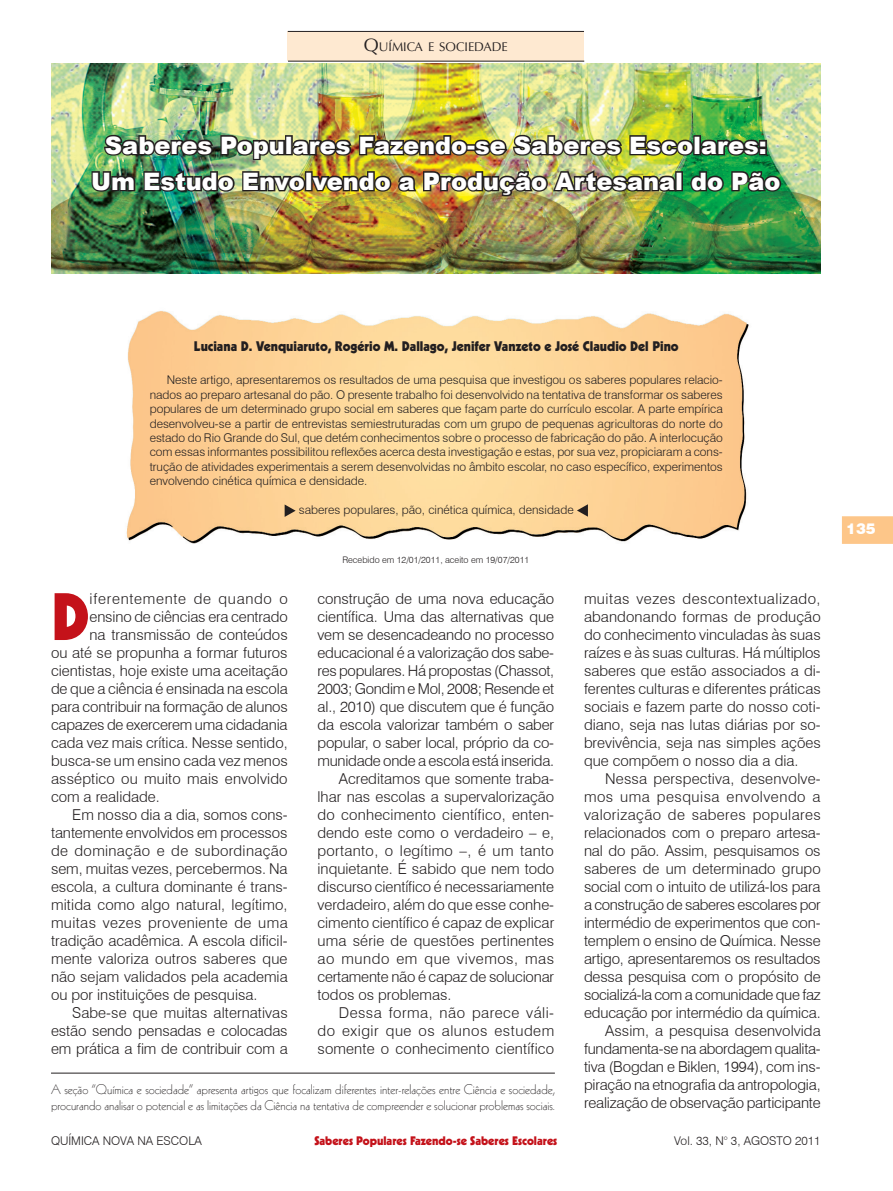
<style>
.page{position:relative;width:893px;height:1191px;background:#fff}
.page>*{position:absolute;margin:0;border:0;box-sizing:border-box;transform-origin:0 0}
.Normal_1º_Parágrafo{font:900 64.95px "Kabel";color:#c4121a}
.Título{font:900 24px "Arial";color:#fff}
.Normal_1º_Parágrafo-2{font:300 15px/18px "Swiss 721 BT";color:#231f20;text-align:justify}
.Normal_1º_Parágrafo-3{font:300 15px "Swiss 721 BT";letter-spacing:.045em;color:#231f20}
.t1{font:900 15px "Swiss 721 BT";color:#fff}
.Rodapé{font:300 13.5px/16.2px "Kabel";color:#231f20}
.Autores{font:900 13.5px "Kabel";color:#231f20}
.t2{font:12.6px "Optima";color:#231f20}
.Resumo{font:300 12px/14.4px "Swiss 721 BT";color:#231f20;text-align:justify}
.Keywords{font:300 12px "Swiss 721 BT";color:#231f20}
.Cabeça{font:900 12px "Kabel";color:#c4121a}
.Recebido{font:300 9px "Swiss 721 BT";color:#231f20}
.s1{font-size:18px}
</style>
<div class="page">
<svg style="left:842px;top:516px;width:51px;height:28px"></svg>
<img style="left:51px;top:64px;width:770px;height:210px">
<img style="left:126px;top:311px;width:623px;height:233px">
<div style="left:287px;top:31px;width:297px;height:30px;background:#fee9d1"></div>
<hr style="left:288px;top:61px;width:296px;height:1px;background:#231f20">
<hr style="left:288px;top:31px;width:296px;height:1px;background:#231f20">
<hr style="left:51px;top:1072px;width:504px;height:1px;background:#231f20">
<svg style="left:285px;top:504px;width:11px;height:13px"></svg>
<svg style="left:577px;top:504px;width:11px;height:13px"></svg>
<img style="left:90px;top:133px;width:693px;height:65px">
<p class="t2" style="left:364px;top:39px;width:146px"><span class="s1">Q</span>UÍMICA E SOCIEDADE</p>
<p class="Título" style="left:105px;top:128px;width:663px">Saberes Populares Fazendo-se Saberes Escolares:</p>
<p class="Título" style="left:91px;top:164px;width:691px">Um Estudo Envolvendo a Produção Artesanal do Pão</p>
<p class="Autores" style="left:194px;top:337px;width:486px">Luciana D. Venquiaruto, Rogério M. Dallago, Jenifer Vanzeto e José Claudio Del Pino</p>
<p class="Resumo" style="left:150px;top:373px;width:575px;text-indent:17px">Neste artigo, apresentaremos os resultados de uma pesquisa que investigou os saberes populares relacio&shy;nados ao preparo artesanal do pão. O presente trabalho foi desenvolvido na tentativa de transformar os saberes populares de um determinado grupo social em saberes que façam parte do currículo escolar. A parte empírica desenvolveu-se a partir de entrevistas semiestruturadas com um grupo de pequenas agricultoras do norte do estado do Rio Grande do Sul, que detém conhecimentos sobre o processo de fabricação do pão. A interlocução com essas informantes possibilitou reflexões acerca desta investigação e estas, por sua vez, propiciaram a cons&shy;trução de atividades experimentais a serem desenvolvidas no âmbito escolar, no caso específico, experimentos envolvendo cinética química e densidade.</p>
<p class="Keywords" style="left:299px;top:502px;width:276px">saberes populares, pão, cinética química, densidade</p>
<p class="Normal_1º_Parágrafo" style="left:51px;top:576px;width:40px">D</p>
<p class="Normal_1º_Parágrafo-3" style="left:90px;top:589px;width:200px">iferentemente de quando o</p>
<p class="Normal_1º_Parágrafo-2" style="left:90px;top:607px;width:200px">ensino de ciências era centrado</p>
<p class="Normal_1º_Parágrafo-2" style="left:90px;top:625px;width:200px">na transmissão de conteúdos</p>
<p class="Normal_1º_Parágrafo-2" style="left:51px;top:643px;width:238px">ou até se propunha a formar futuros</p>
<p class="Normal_1º_Parágrafo-2" style="left:51px;top:661px;width:238px">cientistas, hoje existe uma aceitação</p>
<p class="Normal_1º_Parágrafo-2" style="left:51px;top:679px;width:238px">de que a ciência é ensinada na escola</p>
<p class="Normal_1º_Parágrafo-2" style="left:51px;top:697px;width:238px">para contribuir na formação de alunos</p>
<p class="Normal_1º_Parágrafo-2" style="left:51px;top:715px;width:238px">capazes de exercerem uma cidadania</p>
<p class="Normal_1º_Parágrafo-2" style="left:51px;top:733px;width:238px">cada vez mais crítica. Nesse sentido,</p>
<p class="Normal_1º_Parágrafo-2" style="left:51px;top:751px;width:238px">busca-se um ensino cada vez menos</p>
<p class="Normal_1º_Parágrafo-2" style="left:51px;top:769px;width:238px">asséptico ou muito mais envolvido</p>
<p class="Normal_1º_Parágrafo-2" style="left:51px;top:787px;width:110px">com a realidade.</p>
<p class="Normal_1º_Parágrafo-2" style="left:51px;top:805px;width:238px;text-indent:21px">Em nosso dia a dia, somos cons&shy;tantemente envolvidos em processos de dominação e de subordinação sem, muitas vezes, percebermos. Na escola, a cultura dominante é trans&shy;mitida como algo natural, legítimo, muitas vezes proveniente de uma tradição acadêmica. A escola dificil&shy;mente valoriza outros saberes que não sejam validados pela academia ou por instituições de pesquisa.</p>
<p class="Normal_1º_Parágrafo-2" style="left:51px;top:1003px;width:238px;text-indent:21px">Sabe-se que muitas alternativas estão sendo pensadas e colocadas em prática a fim de contribuir com a</p>
<p class="Recebido" style="left:342px;top:554px;width:188px">Recebido em 12/01/2011, aceito em 19/07/2011</p>
<p class="Normal_1º_Parágrafo-2" style="left:317px;top:589px;width:238px">construção de uma nova educação científica. Uma das alternativas que vem se desencadeando no processo educacional é a valorização dos sabe&shy;res populares. Há propostas (Chassot, 2003; Gondim e Mol, 2008; Resende et al., 2010) que discutem que é função da escola valorizar também o saber popular, o saber local, próprio da co&shy;munidade onde a escola está inserida.</p>
<p class="Normal_1º_Parágrafo-2" style="left:317px;top:769px;width:238px;text-indent:21px">Acreditamos que somente traba&shy;lhar nas escolas a supervalorização do conhecimento científico, enten&shy;dendo este como o verdadeiro – e, portanto, o legítimo –, é um tanto inquietante. É sabido que nem todo discurso científico é necessariamente verdadeiro, além do que esse conhe&shy;cimento científico é capaz de explicar uma série de questões pertinentes ao mundo em que vivemos, mas certamente não é capaz de solucionar todos os problemas.</p>
<p class="Normal_1º_Parágrafo-2" style="left:317px;top:1003px;width:238px;text-indent:21px">Dessa forma, não parece váli&shy;do exigir que os alunos estudem somente o conhecimento científico</p>
<p class="Rodapé" style="left:51px;top:1081px;width:505px">A seção “Química e sociedade” apresenta artigos que focalizam diferentes inter-relações entre Ciência e sociedade, procurando analisar o potencial e as limitações da Ciência na tentativa de compreender e solucionar problemas sociais.</p>
<p class="Normal_1º_Parágrafo-2" style="left:584px;top:589px;width:238px">muitas vezes descontextualizado, abandonando formas de produção do conhecimento vinculadas às suas raízes e às suas culturas. Há múltiplos saberes que estão associados a di&shy;ferentes culturas e diferentes práticas sociais e fazem parte do nosso coti&shy;diano, seja nas lutas diárias por so&shy;brevivência, seja nas simples ações que compõem o nosso dia a dia.</p>
<p class="Normal_1º_Parágrafo-2" style="left:584px;top:769px;width:238px;text-indent:21px">Nessa perspectiva, desenvolve&shy;mos uma pesquisa envolvendo a valorização de saberes populares relacionados com o preparo artesa&shy;nal do pão. Assim, pesquisamos os saberes de um determinado grupo social com o intuito de utilizá-los para a construção de saberes escolares por intermédio de experimentos que con&shy;templem o ensino de Química. Nesse artigo, apresentaremos os resultados dessa pesquisa com o propósito de socializá-la com a comunidade que faz educação por intermédio da química.</p>
<p class="Normal_1º_Parágrafo-2" style="left:584px;top:1021px;width:238px;text-indent:21px">Assim, a pesquisa desenvolvida fundamenta-se na abordagem qualita&shy;tiva (Bogdan e Biklen, 1994), com ins&shy;piração na etnografia da antropologia, realização de observação participante</p>
<p class="Resumo" style="left:51px;top:1133px;width:152px">QUÍMICA NOVA NA ESCOLA</p>
<p class="Cabeça" style="left:314px;top:1133px;width:244px">Saberes Populares Fazendo-se Saberes Escolares</p>
<p class="Resumo" style="left:674px;top:1133px;width:148px">Vol. 33, N° 3, AGOSTO 2011</p>
<p class="t1" style="left:846px;top:519px;width:31px">135</p>
</div>
